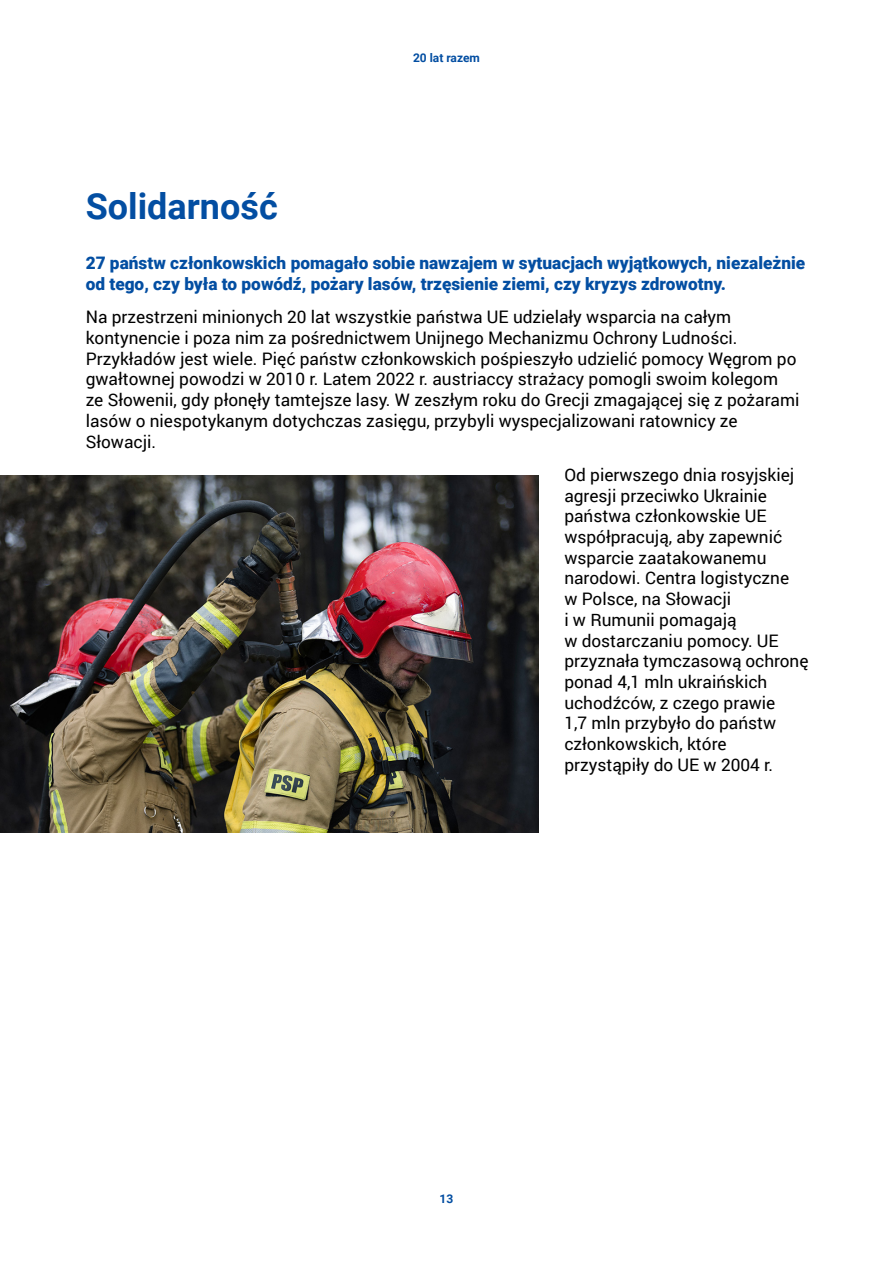
<style>
.page{position:relative;width:893px;height:1263px;background:#fff}
.page>*{position:absolute;margin:0;border:0;box-sizing:border-box;transform-origin:0 0}
.Title_3__H3{font:700 36px "Roboto";color:#034ea2}
.Body_text{font:17.25px/20.7px "Roboto";color:#000}
.Body_text-2{font:900 17.25px/20.7px "Roboto";color:#034ea2}
.t1{font:700 12px "Roboto";color:#034ea2}
</style>
<div class="page">
<img style="left:0;top:475px;width:539px;height:358px">
<p class="t1" style="left:413px;top:50px;width:68px">20 lat razem</p>
<h3 class="Title_3__H3" style="left:86px;top:181px;width:194px">Solidarność</h3>
<p class="Body_text-2" style="left:86px;top:252px;width:721px">27 państw członkowskich pomagało sobie nawzajem w sytuacjach wyjątkowych, niezależnie od tego, czy była to powódź, pożary lasów, trzęsienie ziemi, czy kryzys zdrowotny.</p>
<p class="Body_text" style="left:86px;top:306px;width:715px">Na przestrzeni minionych 20 lat wszystkie państwa UE udzielały wsparcia na całym kontynencie i poza nim za pośrednictwem Unijnego Mechanizmu Ochrony Ludności.<br>Przykładów jest wiele. Pięć państw członkowskich pośpieszyło udzielić pomocy Węgrom po gwałtownej powodzi w 2010 r. Latem 2022 r. austriaccy strażacy pomogli swoim kolegom ze Słowenii, gdy płonęły tamtejsze lasy. W zeszłym roku do Grecji zmagającej się z pożarami lasów o niespotykanym dotychczas zasięgu, przybyli wyspecjalizowani ratownicy ze Słowacji.</p>
<p class="Body_text" style="left:564px;top:464px;width:246px">Od pierwszego dnia rosyjskiej agresji przeciwko Ukrainie państwa członkowskie UE współpracują, aby zapewnić wsparcie zaatakowanemu narodowi. Centra logistyczne<br>w Polsce, na Słowacji<br>i w Rumunii pomagają<br>w dostarczaniu pomocy. UE przyznała tymczasową ochronę ponad 4,1 mln ukraińskich uchodźców, z czego prawie<br>1,7 mln przybyło do państw członkowskich, które przystąpiły do UE w 2004 r.</p>
<p class="t1" style="left:440px;top:1190px;width:15px">13</p>
</div>
